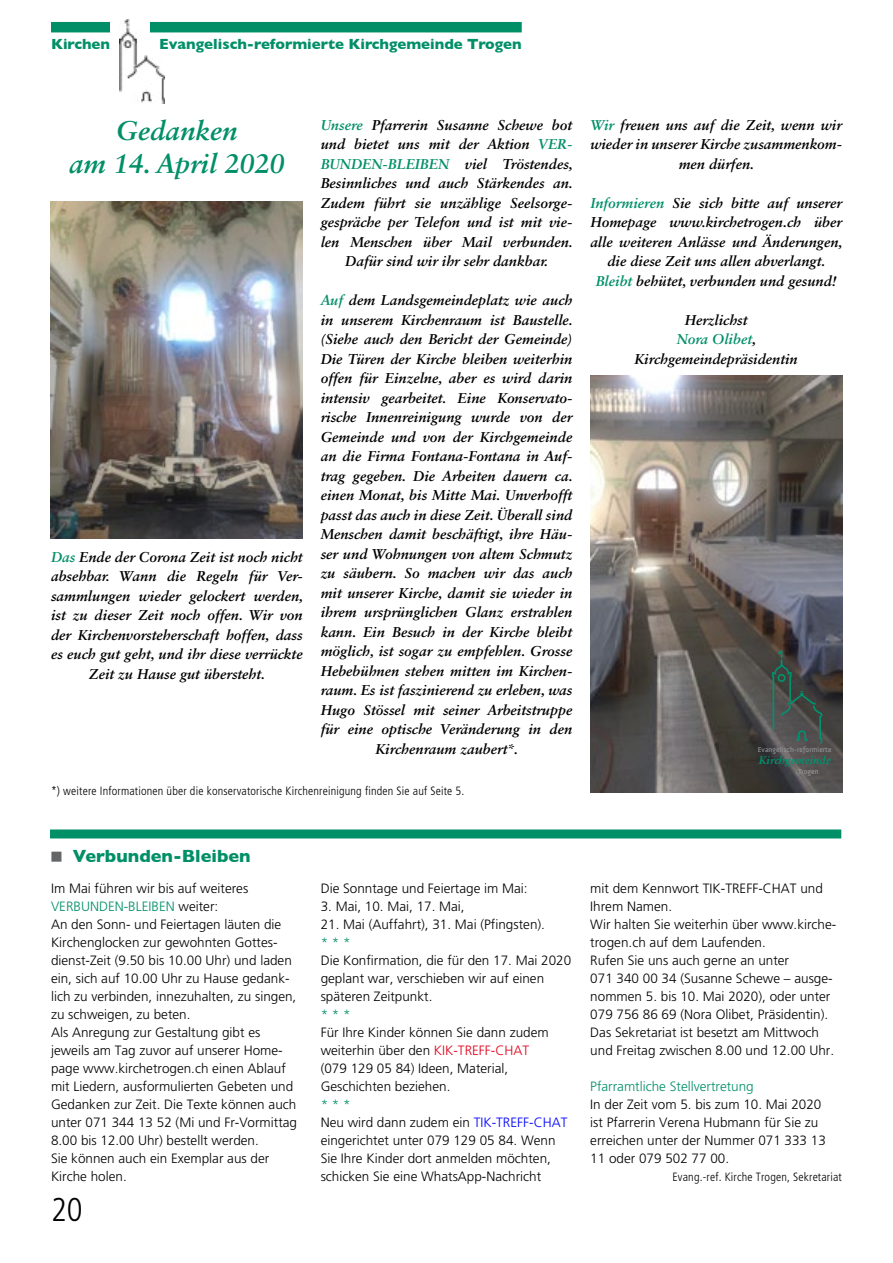
<style>
.page{position:relative;width:893px;height:1263px;background:#fff}
.page>*{position:absolute;margin:0;border:0;box-sizing:border-box;transform-origin:0 0}
.t1{font:300 condensed 33px "Frutiger";color:#000}
.t2{font:italic 700 27px/33px "Sabon LT Std";color:#008f67;text-align:center}
.t3{font:700 18px "Gill Sans";color:#008f67}
.t4{font:700 15px "Gill Sans";color:#008f67}
.t5{font:italic 700 14.25px/19.5px "Sabon LT Std";color:#000;text-align:center}
.t6{font:300 13.5px/18px "Frutiger";color:#000}
.t7{font:300 13.5px "Frutiger";color:#008f67}
.t8{font:300 condensed 12px "Frutiger";letter-spacing:.015em;color:#000}
.t9{font:italic 700 11.1px "Sabon LT Std";color:#00936f}
.t10{font:7.35px "Anivers";letter-spacing:.01em;color:#9c9e9f}
.s1{color:#008f67}
.s2{color:#e2001a}
.s3{color:#00f}
</style>
<div class="page">
<div style="left:50px;top:829px;width:791px;height:9px;background:#008f67"></div>
<div style="left:51px;top:22px;width:471px;height:10px;background:#008f67"></div>
<div style="left:110px;top:17px;width:40px;height:18px;background:#fff"></div>
<img style="left:119px;top:20px;width:46px;height:83px">
<img style="left:50px;top:201px;width:253px;height:337px">
<img style="left:590px;top:375px;width:253px;height:417px">
<svg style="left:772px;top:650px;width:51px;height:94px;background:#434e4c"></svg>
<p class="t4" style="left:51px;top:33px;width:61px">Kirchen</p>
<p class="t4" style="left:159px;top:33px;width:364px">Evangelisch-reformierte Kirchgemeinde Trogen</p>
<h2 class="t2" style="left:69px;top:114px;width:217px">Gedanken<br>am 14. April 2020</h2>
<p class="t5" style="left:51px;top:547px;width:254px"><span class="s1">Das</span> Ende der Corona Zeit ist noch nicht absehbar. Wann die Regeln für Ver&shy;sammlungen wieder gelockert werden, ist zu dieser Zeit noch offen. Wir von der Kirchenvorsteherschaft hoffen, dass es euch gut geht, und ihr diese verrückte Zeit zu Hause gut übersteht.</p>
<p class="t5" style="left:321px;top:115px;width:254px"><span class="s1">Unsere</span> Pfarrerin Susanne Schewe bot und bietet uns mit der Aktion <span class="s1">VER-BUNDEN-BLEIBEN</span> viel Tröstendes, Besinnliches und auch Stärkendes an.<br>Zudem führt sie unzählige Seelsorge&shy;gespräche per Telefon und ist mit vie&shy;len Menschen über Mail verbunden.<br>Dafür sind wir ihr sehr dankbar.</p>
<p class="t5" style="left:321px;top:291px;width:254px"><span class="s1">Auf</span> dem Landsgemeindeplatz wie auch in unserem Kirchenraum ist Baustelle. (Siehe auch den Bericht der Gemeinde)<br>Die Türen der Kirche bleiben weiterhin offen für Einzelne, aber es wird darin intensiv gearbeitet. Eine Konservato&shy;rische Innenreinigung wurde von der Gemeinde und von der Kirchgemeinde an die Firma Fontana-Fontana in Auf&shy;trag gegeben. Die Arbeiten dauern ca. einen Monat, bis Mitte Mai. Unverhofft passt das auch in diese Zeit. Überall sind Menschen damit beschäftigt, ihre Häu&shy;ser und Wohnungen von altem Schmutz zu säubern. So machen wir das auch mit unserer Kirche, damit sie wieder in ihrem ursprünglichen Glanz erstrahlen kann. Ein Besuch in der Kirche bleibt möglich, ist sogar zu empfehlen. Grosse Hebebühnen stehen mitten im Kirchen&shy;raum. Es ist faszinierend zu erleben, was Hugo Stössel mit seiner Arbeitstruppe für eine optische Veränderung in den Kirchenraum zaubert*.</p>
<p class="t8" style="left:51px;top:784px;width:415px">*) weitere Informationen über die konservatorische Kirchenreinigung finden Sie auf Seite 5.</p>
<p class="t5" style="left:590px;top:115px;width:253px"><span class="s1">Wir</span> freuen uns auf die Zeit, wenn wir wieder in unserer Kirche zusammenkom&shy;men dürfen.</p>
<p class="t5" style="left:590px;top:193px;width:254px"><span class="s1">Informieren</span> Sie sich bitte auf unserer Homepage www.kirchetrogen.ch über alle weiteren Anlässe und Änderungen, die diese Zeit uns allen abverlangt.<br><span class="s1">Bleibt</span> behütet, verbunden und gesund!</p>
<p class="t5" style="left:634px;top:310px;width:165px">Herzlichst<br><span class="s1">Nora Olibet</span>,<br>Kirchgemeindepräsidentin</p>
<p class="t10" style="left:758px;top:746px;width:75px">Evangelisch-reformierte</p>
<p class="t9" style="left:759px;top:753px;width:74px">Kirchgemeinde</p>
<p class="t10" style="left:798px;top:768px;width:22px">Trogen</p>
<p class="t3" style="left:73px;top:841px;width:179px">Verbunden-Bleiben</p>
<p class="t6" style="left:51px;top:880px;width:248px">Im Mai führen wir bis auf weiteres <span class="s1">VERBUNDEN-BLEIBEN</span> weiter:<br>An den Sonn- und Feiertagen läuten die Kirchenglocken zur gewohnten Gottes&shy;dienst-Zeit (9.50 bis 10.00 Uhr) und laden ein, sich auf 10.00 Uhr zu Hause gedank&shy;lich zu verbinden, innezuhalten, zu singen, zu schweigen, zu beten.<br>Als Anregung zur Gestaltung gibt es jeweils am Tag zuvor auf unserer Home&shy;page www.kirchetrogen.ch einen Ablauf mit Liedern, ausformulierten Gebeten und Gedanken zur Zeit. Die Texte können auch unter 071 344 13 52 (Mi und Fr-Vormittag 8.00 bis 12.00 Uhr) bestellt werden.<br>Sie können auch ein Exemplar aus der Kirche holen.</p>
<p class="t6" style="left:321px;top:880px;width:209px">Die Sonntage und Feiertage im Mai:</p>
<p class="t6" style="left:321px;top:898px;width:146px">3. Mai, 10. Mai, 17. Mai,</p>
<p class="t6" style="left:321px;top:916px;width:226px">21. Mai (Auffahrt), 31. Mai (Pfingsten).</p>
<p class="t7" style="left:321px;top:935px;width:32px">* * *</p>
<p class="t6" style="left:321px;top:952px;width:252px">Die Konfirmation, die für den 17. Mai 2020 geplant war, verschieben wir auf einen späteren Zeitpunkt.</p>
<p class="t7" style="left:321px;top:1007px;width:32px">* * *</p>
<p class="t6" style="left:321px;top:1023px;width:230px">Für Ihre Kinder können Sie dann zudem weiterhin über den <span class="s2">KIK-TREFF-CHAT </span>(079 129 05 84) Ideen, Material,<br>Geschichten beziehen.</p>
<p class="t6" style="left:321px;top:1095px;width:248px"><span class="s1">* * *<br></span>Neu wird dann zudem ein <span class="s3">TIK-TREFF-CHAT </span>eingerichtet unter 079 129 05 84. Wenn<br>Sie Ihre Kinder dort anmelden möchten, schicken Sie eine WhatsApp-Nachricht</p>
<h1 class="t1" style="left:51px;top:1191px;width:33px">20</h1>
<p class="t6" style="left:590px;top:879px;width:248px">mit dem Kennwort TIK-TREFF-CHAT und Ihrem Namen.<br>Wir halten Sie weiterhin über www.kirche&shy;trogen.ch auf dem Laufenden.<br>Rufen Sie uns auch gerne an unter<br>071 340 00 34 (Susanne Schewe – ausge&shy;nommen 5. bis 10. Mai 2020), oder unter 079 756 86 69 (Nora Olibet, Präsidentin).<br>Das Sekretariat ist besetzt am Mittwoch und Freitag zwischen 8.00 und 12.00 Uhr.</p>
<p class="t7" style="left:590px;top:1079px;width:165px">Pfarramtliche Stellvertretung</p>
<p class="t6" style="left:590px;top:1095px;width:237px">In der Zeit vom 5. bis zum 10. Mai 2020 ist Pfarrerin Verena Hubmann für Sie zu erreichen unter der Nummer 071 333 13<br>11 oder 079 502 77 00.</p>
<p class="t8" style="left:672px;top:1170px;width:171px">Evang.-ref. Kirche Trogen, Sekretariat</p>
</div>
